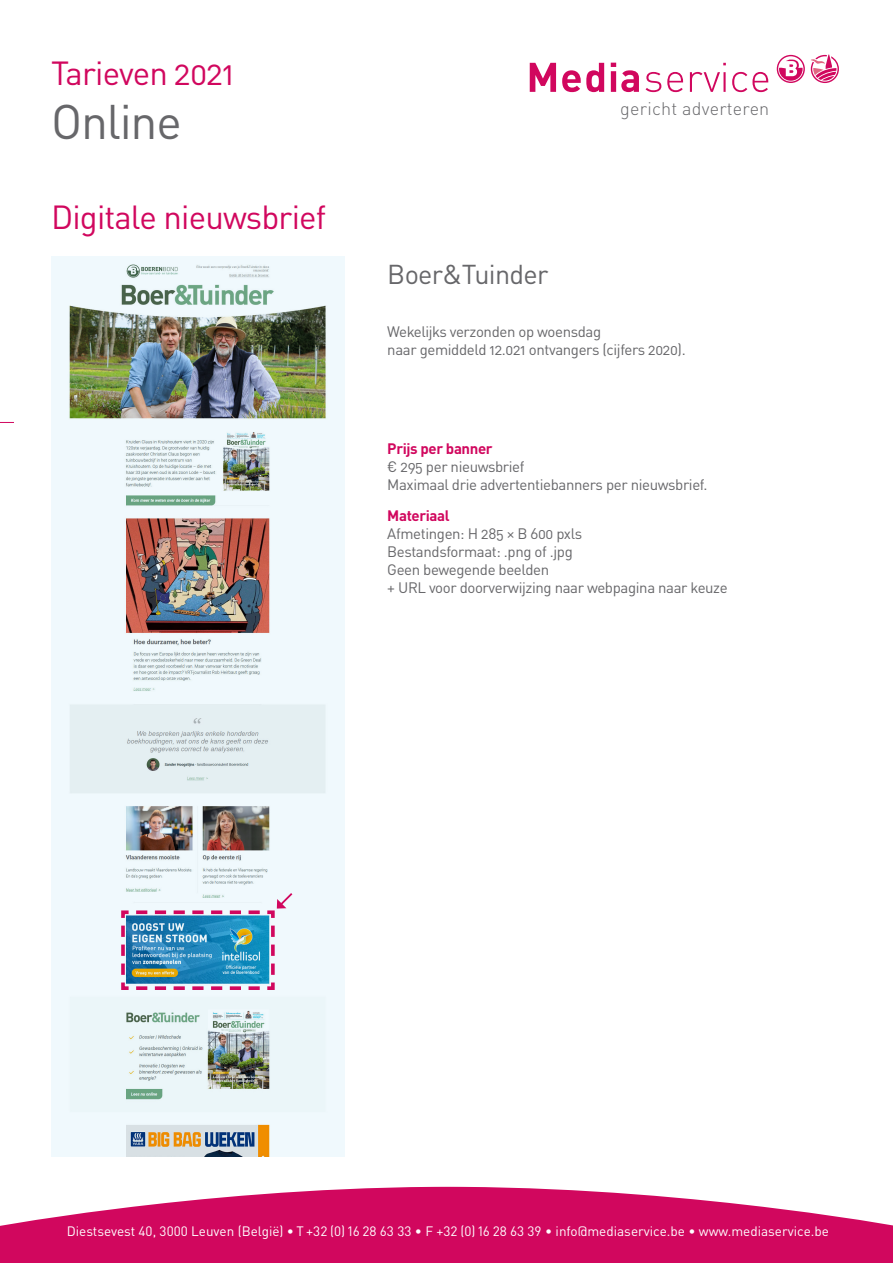
<style>
.page{position:relative;width:893px;height:1263px;background:#fff}
.page>*{position:absolute;margin:0;border:0;box-sizing:border-box;transform-origin:0 0}
._2016_TitelBlad{font:48px "DINOT";letter-spacing:-.025em;color:#67676a}
._2016_Titel{font:33px "DINOT";letter-spacing:-.025em;color:#d1075e}
._2016_TitelBlad-2{font:27px "DINOT";letter-spacing:-.025em;color:#67676a}
.t1{font:300 18px "DINOT";letter-spacing:.015em;color:#67676a}
.t2{font:15px/18px "DINOT";letter-spacing:-.025em;color:#67676a}
._2016_Tarief_body{font:700 15px "DINOT";letter-spacing:-.025em;color:#d1075e}
.t3{font:13.5px "DINOT";color:#fff}
</style>
<div class="page">
<img style="left:51px;top:256px;width:293px;height:643px">
<svg style="left:51px;top:899px;width:293px;height:257px;fill:#ebf6f9"></svg>
<svg style="left:119px;top:891px;width:175px;height:101px"></svg>
<svg style="left:0;top:1187px;width:893px;height:76px;fill:#d1075e"></svg>
<svg style="left:530px;top:63px;width:26px;height:29px"></svg>
<svg style="left:562px;top:63px;width:42px;height:29px"></svg>
<svg style="left:611px;top:63px;width:28px;height:29px"></svg>
<svg style="left:646px;top:72px;width:15px;height:20px"></svg>
<svg style="left:667px;top:72px;width:16px;height:20px"></svg>
<svg style="left:690px;top:72px;width:30px;height:20px"></svg>
<hr style="left:723px;top:72px;width:3px;height:20px;background:#d1075e">
<svg style="left:732px;top:72px;width:36px;height:20px"></svg>
<svg style="left:777px;top:54px;width:62px;height:29px"></svg>
<svg style="left:0;top:422px;width:14px;height:1px"></svg>
<p class="_2016_Titel" style="left:51px;top:53px;width:185px">Tarieven 2021</p>
<p class="_2016_TitelBlad" style="left:51px;top:92px;width:132px">Online</p>
<p class="_2016_Titel" style="left:51px;top:197px;width:277px">Digitale nieuwsbrief</p>
<p class="_2016_TitelBlad-2" style="left:387px;top:257px;width:163px">Boer&amp;Tuinder</p>
<p class="t1" style="left:620px;top:98px;width:151px">gericht adverteren</p>
<p class="t2" style="left:387px;top:322px;width:300px">Wekelijks verzonden op woensdag<br>naar gemiddeld 12.021 ontvangers (cijfers 2020).</p>
<p class="_2016_Tarief_body" style="left:387px;top:439px;width:107px">Prijs per banner</p>
<p class="t2" style="left:387px;top:458px;width:139px">€ 295 per nieuwsbrief</p>
<p class="t2" style="left:387px;top:476px;width:322px">Maximaal drie advertentiebanners per nieuwsbrief.</p>
<p class="_2016_Tarief_body" style="left:387px;top:506px;width:64px">Materiaal</p>
<p class="t2" style="left:387px;top:524px;width:196px">Afmetingen: H 285 × B 600 pxls</p>
<p class="t2" style="left:387px;top:542px;width:187px">Bestandsformaat: .png of .jpg</p>
<p class="t2" style="left:387px;top:560px;width:163px">Geen bewegende beelden</p>
<p class="t2" style="left:387px;top:578px;width:342px">+ URL voor doorverwijzing naar webpagina naar keuze</p>
<p class="t3" style="left:67px;top:1223px;width:764px">Diestsevest 40, 3000 Leuven (België) • T +32 (0)16 28 63 33 • F +32 (0)16 28 63 39 • info@mediaservice.be • www.mediaservice.be</p>
</div>
